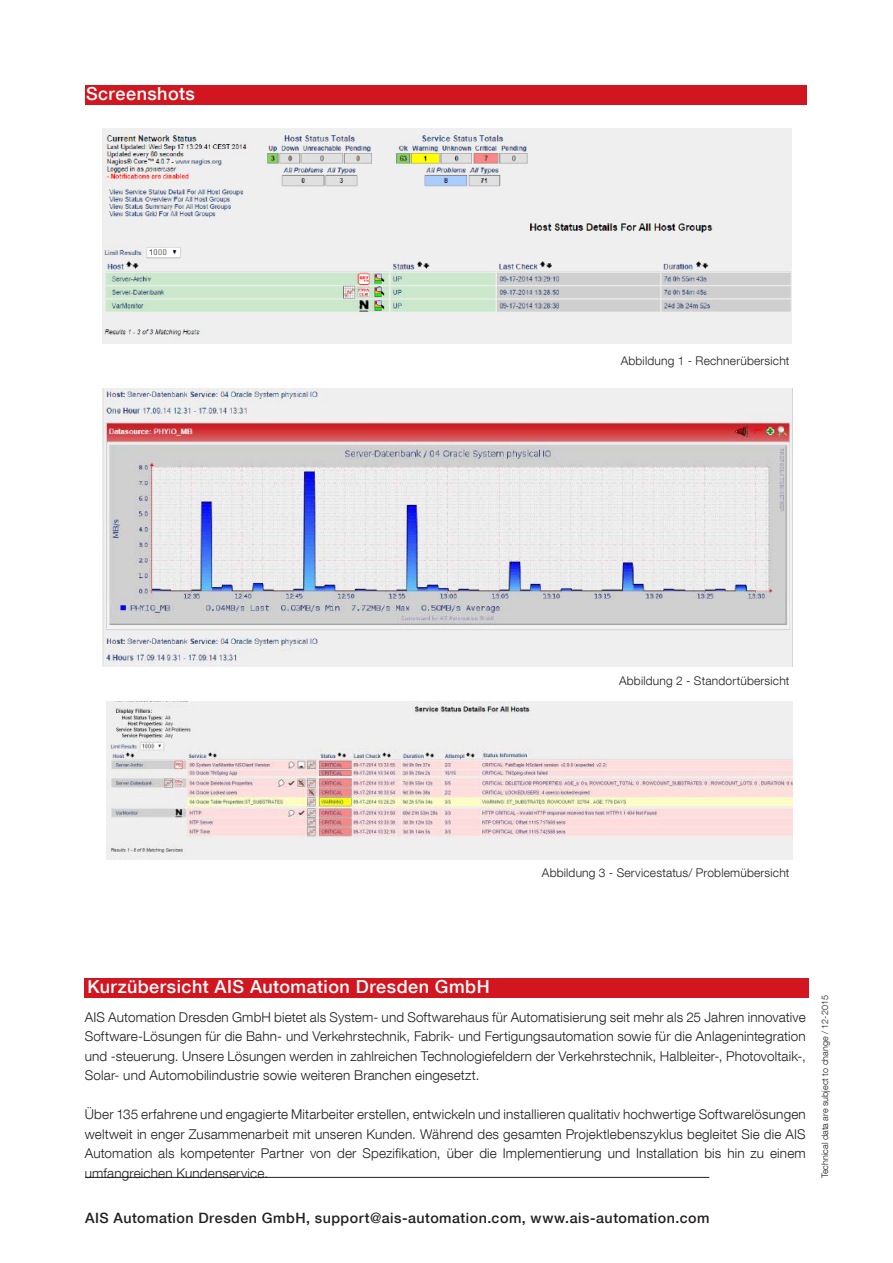
<style>
.page{position:relative;width:893px;height:1263px;background:#fff}
.page>*{position:absolute;margin:0;border:0;box-sizing:border-box;transform-origin:0 0}
.Lauftext{font:500 18px "Helvetica MB 65";letter-spacing:.025em;color:#fff}
.Lauftext-2{font:500 14.25px "Helvetica MB 65";letter-spacing:.035em;color:#231f20}
.Lauftext-3{font:300 13.5px/19.5px "Helvetica MB 45";letter-spacing:.01em;color:#231f20;text-align:justify}
.Lauftext-4{font:300 12px "Helvetica MB 45";letter-spacing:.015em;color:#231f20}
.t1{font:300 9px "Helvetica MB 45";color:#231f20}
</style>
<div class="page">
<div style="left:84px;top:978px;width:725px;height:19px;background:#d21620"></div>
<hr style="left:85px;top:1177px;width:624px;height:1px;background:#231f20">
<div style="left:85px;top:85px;width:722px;height:20px;background:#d21620"></div>
<img style="left:102px;top:389px;width:690px;height:277px">
<img style="left:106px;top:702px;width:686px;height:158px">
<img style="left:102px;top:129px;width:690px;height:215px">
<p class="Lauftext" style="left:86px;top:83px;width:110px">Screenshots</p>
<p class="Lauftext-4" style="left:621px;top:353px;width:170px">Abbildung 1 - Rechnerübersicht</p>
<p class="Lauftext-4" style="left:619px;top:673px;width:172px">Abbildung 2 - Standortübersicht</p>
<p class="Lauftext-4" style="left:542px;top:865px;width:249px">Abbildung 3 - Servicestatus/ Problemübersicht</p>
<p class="Lauftext" style="left:87px;top:975px;width:404px">Kurzübersicht AIS Automation Dresden GmbH</p>
<p class="Lauftext-3" style="left:85px;top:1007px;width:722px">AIS Automation Dresden GmbH bietet als System- und Softwarehaus für Automatisierung seit mehr als 25 Jahren innovative Software-Lösungen für die Bahn- und Verkehrstechnik, Fabrik- und Fertigungsautomation sowie für die Anlagenintegration und -steuerung. Unsere Lösungen werden in zahlreichen Technologiefeldern der Verkehrstechnik, Halbleiter-, Photovoltaik-, Solar- und Automobilindustrie sowie weiteren Branchen eingesetzt.</p>
<p class="Lauftext-3" style="left:85px;top:1104px;width:722px">Über 135 erfahrene und engagierte Mitarbeiter erstellen, entwickeln und installieren qualitativ hochwertige Softwarelösungen weltweit in enger Zusammenarbeit mit unseren Kunden. Während des gesamten Projektlebenszyklus begleitet Sie die AIS Automation als kompetenter Partner von der Spezifikation, über die Implementierung und Installation bis hin zu einem umfangreichen Kundenservice.</p>
<p class="Lauftext-2" style="left:85px;top:1209px;width:626px">AIS Automation Dresden GmbH, support@ais-automation.com, www.ais-automation.com</p>
<p class="t1" style="left:819px;top:1178px;width:185px;rotate:-90deg">Technical data are subject to change / 12-2015</p>
</div>
